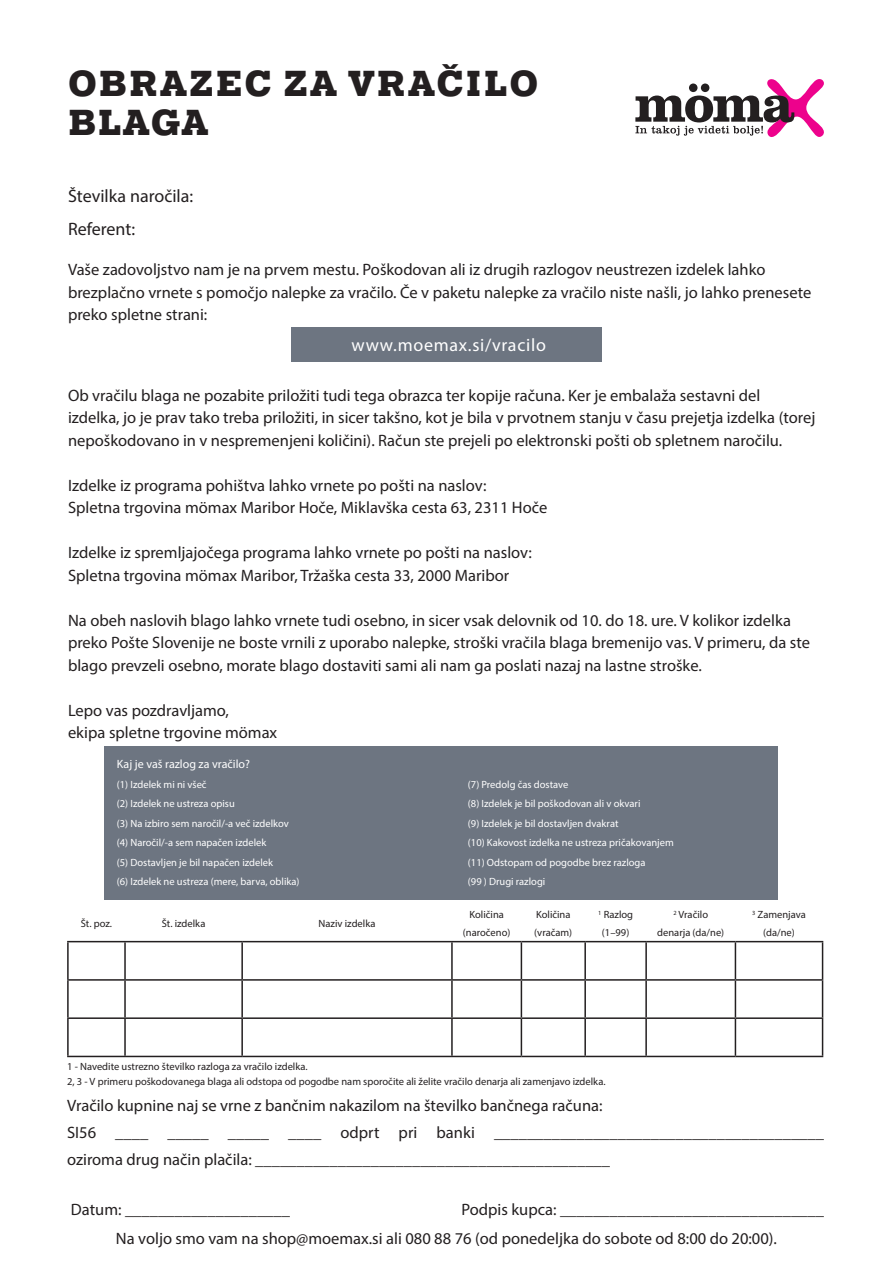
<style>
.page{position:relative;width:893px;height:1263px;background:#fff}
.page>*{position:absolute;margin:0;border:0;box-sizing:border-box;transform-origin:0 0}
.t1{font:800 36px "Pragmatica Slab";letter-spacing:.065em;color:#231f20}
.t2{font:18px "Myriad Pro";color:#231f20}
.t3{font:18px "Myriad Pro";letter-spacing:.04em;color:#fff}
.t4{font:16.5px/22.5px "Myriad Pro";color:#231f20}
.t5{font:12px "Myriad Pro";color:#fff}
.t6{font:10.5px "Myriad Pro";color:#fff}
.t7{font:10.5px/18px "Myriad Pro";color:#231f20;text-align:center}
</style>
<div class="page">
<div style="left:291px;top:327px;width:311px;height:35px;background:#6d7581"></div>
<svg style="left:635px;top:79px;width:189px;height:58px"></svg>
<hr style="left:67px;top:941px;width:58px;height:1px;background:#231f20">
<hr style="left:67px;top:942px;width:2px;height:37px;background:#231f20">
<hr style="left:125px;top:941px;width:117px;height:1px;background:#231f20">
<hr style="left:124px;top:942px;width:2px;height:37px;background:#231f20">
<hr style="left:242px;top:941px;width:210px;height:1px;background:#231f20">
<hr style="left:241px;top:942px;width:2px;height:37px;background:#231f20">
<hr style="left:452px;top:941px;width:69px;height:1px;background:#231f20">
<hr style="left:451px;top:942px;width:2px;height:37px;background:#231f20">
<hr style="left:521px;top:941px;width:64px;height:1px;background:#231f20">
<hr style="left:521px;top:942px;width:1px;height:37px;background:#231f20">
<hr style="left:585px;top:941px;width:61px;height:1px;background:#231f20">
<hr style="left:584px;top:942px;width:2px;height:37px;background:#231f20">
<hr style="left:646px;top:941px;width:89px;height:1px;background:#231f20">
<hr style="left:645px;top:942px;width:2px;height:37px;background:#231f20">
<hr style="left:735px;top:941px;width:88px;height:1px;background:#231f20">
<hr style="left:735px;top:942px;width:1px;height:37px;background:#231f20">
<hr style="left:822px;top:942px;width:1px;height:37px;background:#231f20">
<hr style="left:67px;top:979px;width:58px;height:2px;background:#231f20">
<hr style="left:67px;top:981px;width:2px;height:36px;background:#231f20">
<hr style="left:125px;top:979px;width:117px;height:2px;background:#231f20">
<hr style="left:124px;top:981px;width:2px;height:36px;background:#231f20">
<hr style="left:242px;top:979px;width:210px;height:2px;background:#231f20">
<hr style="left:241px;top:981px;width:2px;height:36px;background:#231f20">
<hr style="left:452px;top:979px;width:69px;height:2px;background:#231f20">
<hr style="left:451px;top:981px;width:2px;height:36px;background:#231f20">
<hr style="left:521px;top:979px;width:64px;height:2px;background:#231f20">
<hr style="left:521px;top:981px;width:1px;height:36px;background:#231f20">
<hr style="left:585px;top:979px;width:61px;height:2px;background:#231f20">
<hr style="left:584px;top:981px;width:2px;height:36px;background:#231f20">
<hr style="left:646px;top:979px;width:89px;height:2px;background:#231f20">
<hr style="left:645px;top:981px;width:2px;height:36px;background:#231f20">
<hr style="left:735px;top:979px;width:88px;height:2px;background:#231f20">
<hr style="left:735px;top:981px;width:1px;height:36px;background:#231f20">
<hr style="left:822px;top:981px;width:1px;height:36px;background:#231f20">
<hr style="left:67px;top:1017px;width:58px;height:2px;background:#231f20">
<hr style="left:67px;top:1019px;width:2px;height:37px;background:#231f20">
<hr style="left:125px;top:1017px;width:117px;height:2px;background:#231f20">
<hr style="left:124px;top:1019px;width:2px;height:37px;background:#231f20">
<hr style="left:242px;top:1017px;width:210px;height:2px;background:#231f20">
<hr style="left:241px;top:1019px;width:2px;height:37px;background:#231f20">
<hr style="left:452px;top:1017px;width:69px;height:2px;background:#231f20">
<hr style="left:451px;top:1019px;width:2px;height:37px;background:#231f20">
<hr style="left:521px;top:1017px;width:64px;height:2px;background:#231f20">
<hr style="left:521px;top:1019px;width:1px;height:37px;background:#231f20">
<hr style="left:585px;top:1017px;width:61px;height:2px;background:#231f20">
<hr style="left:584px;top:1019px;width:2px;height:37px;background:#231f20">
<hr style="left:646px;top:1017px;width:89px;height:2px;background:#231f20">
<hr style="left:645px;top:1019px;width:2px;height:37px;background:#231f20">
<hr style="left:735px;top:1017px;width:88px;height:2px;background:#231f20">
<hr style="left:735px;top:1019px;width:1px;height:37px;background:#231f20">
<hr style="left:822px;top:1019px;width:1px;height:37px;background:#231f20">
<hr style="left:67px;top:1056px;width:58px;height:1px;background:#231f20">
<hr style="left:125px;top:1056px;width:117px;height:1px;background:#231f20">
<hr style="left:242px;top:1056px;width:210px;height:1px;background:#231f20">
<hr style="left:452px;top:1056px;width:69px;height:1px;background:#231f20">
<hr style="left:521px;top:1056px;width:64px;height:1px;background:#231f20">
<hr style="left:585px;top:1056px;width:61px;height:1px;background:#231f20">
<hr style="left:646px;top:1056px;width:89px;height:1px;background:#231f20">
<hr style="left:735px;top:1056px;width:88px;height:1px;background:#231f20">
<div style="left:104px;top:746px;width:673px;height:153px;background:#6d7581"></div>
<p class="t1" style="left:68px;top:63px;width:472px">OBRAZEC ZA VRAČILO</p>
<p class="t1" style="left:68px;top:102px;width:141px">BLAGA</p>
<p class="t2" style="left:68px;top:185px;width:127px">Številka naročila:</p>
<p class="t2" style="left:68px;top:218px;width:69px">Referent:</p>
<p class="t4" style="left:68px;top:258px;width:745px">Vaše zadovoljstvo nam je na prvem mestu. Poškodovan ali iz drugih razlogov neustrezen izdelek lahko brezplačno vrnete s pomočjo nalepke za vračilo. Če v paketu nalepke za vračilo niste našli, jo lahko prenesete preko spletne strani:</p>
<p class="t3" style="left:352px;top:334px;width:196px">www.moemax.si/vracilo</p>
<p class="t4" style="left:68px;top:384px;width:694px">Ob vračilu blaga ne pozabite priložiti tudi tega obrazca ter kopije računa. Ker je embalaža sestavni del</p>
<p class="t4" style="left:68px;top:406px;width:749px">izdelka, jo je prav tako treba priložiti, in sicer takšno, kot je bila v prvotnem stanju v času prejetja izdelka (torej nepoškodovano in v nespremenjeni količini). Račun ste prejeli po elektronski pošti ob spletnem naročilu.</p>
<p class="t4" style="left:68px;top:474px;width:420px">Izdelke iz programa pohištva lahko vrnete po pošti na naslov:</p>
<p class="t4" style="left:68px;top:496px;width:481px">Spletna trgovina mömax Maribor Hoče, Miklavška cesta 63, 2311 Hoče</p>
<p class="t4" style="left:68px;top:541px;width:465px">Izdelke iz spremljajočega programa lahko vrnete po pošti na naslov:</p>
<p class="t4" style="left:68px;top:564px;width:443px">Spletna trgovina mömax Maribor, Tržaška cesta 33, 2000 Maribor</p>
<p class="t4" style="left:68px;top:609px;width:724px">Na obeh naslovih blago lahko vrnete tudi osebno, in sicer vsak delovnik od 10. do 18. ure. V kolikor izdelka</p>
<p class="t4" style="left:68px;top:631px;width:743px">preko Pošte Slovenije ne boste vrnili z uporabo nalepke, stroški vračila blaga bremenijo vas. V primeru, da ste blago prevzeli osebno, morate blago dostaviti sami ali nam ga poslati nazaj na lastne stroške.</p>
<p class="t4" style="left:68px;top:699px;width:162px">Lepo vas pozdravljamo,</p>
<p class="t4" style="left:68px;top:721px;width:211px">ekipa spletne trgovine mömax</p>
<p class="t5" style="left:117px;top:757px;width:135px">Kaj je vaš razlog za vračilo?</p>
<p class="t6" style="left:117px;top:778px;width:91px">(1) Izdelek mi ni všeč</p>
<p class="t6" style="left:468px;top:778px;width:102px">(7) Predolg čas dostave</p>
<p class="t6" style="left:117px;top:797px;width:119px">(2) Izdelek ne ustreza opisu</p>
<p class="t6" style="left:468px;top:797px;width:174px">(8) Izdelek je bil poškodovan ali v okvari</p>
<p class="t6" style="left:117px;top:817px;width:173px">(3) Na izbiro sem naročil/-a več izdelkov</p>
<p class="t6" style="left:468px;top:817px;width:152px">(9) Izdelek je bil dostavljen dvakrat</p>
<p class="t6" style="left:117px;top:836px;width:151px">(4) Naročil/-a sem napačen izdelek</p>
<p class="t6" style="left:468px;top:836px;width:207px">(10) Kakovost izdelka ne ustreza pričakovanjem</p>
<p class="t6" style="left:117px;top:856px;width:158px">(5) Dostavljen je bil napačen izdelek</p>
<p class="t6" style="left:468px;top:856px;width:179px">(11) Odstopam od pogodbe brez razloga</p>
<p class="t6" style="left:117px;top:875px;width:184px">(6) Izdelek ne ustreza (mere, barva, oblika)</p>
<p class="t6" style="left:468px;top:875px;width:79px">(99 ) Drugi razlogi</p>
<p class="t7" style="left:81px;top:914px;width:33px">Št. poz.</p>
<p class="t7" style="left:162px;top:914px;width:45px">Št. izdelka</p>
<p class="t7" style="left:319px;top:914px;width:58px">Naziv izdelka</p>
<p class="t7" style="left:463px;top:905px;width:49px">Količina (naročeno)</p>
<p class="t7" style="left:534px;top:905px;width:39px;text-align:left">Količina (vračam)</p>
<p class="t7" style="left:598px;top:905px;width:36px"><sup>1</sup> Razlog</p>
<p class="t7" style="left:602px;top:923px;width:29px">(1–99)</p>
<p class="t7" style="left:673px;top:905px;width:36px"><sup>2</sup> Vračilo</p>
<p class="t7" style="left:657px;top:923px;width:68px">denarja (da/ne)</p>
<p class="t7" style="left:752px;top:905px;width:55px"><sup>3</sup> Zamenjava (da/ne)</p>
<p class="t7" style="left:67px;top:1059px;width:540px;line-height:15px;text-align:left">1 - Navedite ustrezno številko razloga za vračilo izdelka.<br>2, 3 - V primeru poškodovanega blaga ali odstopa od pogodbe nam sporočite ali želite vračilo denarja ali zamenjavo izdelka.</p>
<p class="t4" style="left:67px;top:1094px;width:537px">Vračilo kupnine naj se vrne z bančnim nakazilom na številko bančnega računa:</p>
<p class="t4" style="left:67px;top:1119px;width:758px;line-height:27px">SI56 ____ _____ _____ ____ odprt pri banki ________________________________________ oziroma drug način plačila: ___________________________________________</p>
<p class="t4" style="left:71px;top:1197px;width:221px">Datum: ____________________</p>
<p class="t4" style="left:461px;top:1197px;width:364px">Podpis kupca: ________________________________</p>
<p class="t4" style="left:116px;top:1227px;width:662px">Na voljo smo vam na shop@moemax.si ali 080 88 76 (od ponedeljka do sobote od 8:00 do 20:00).</p>
</div>
